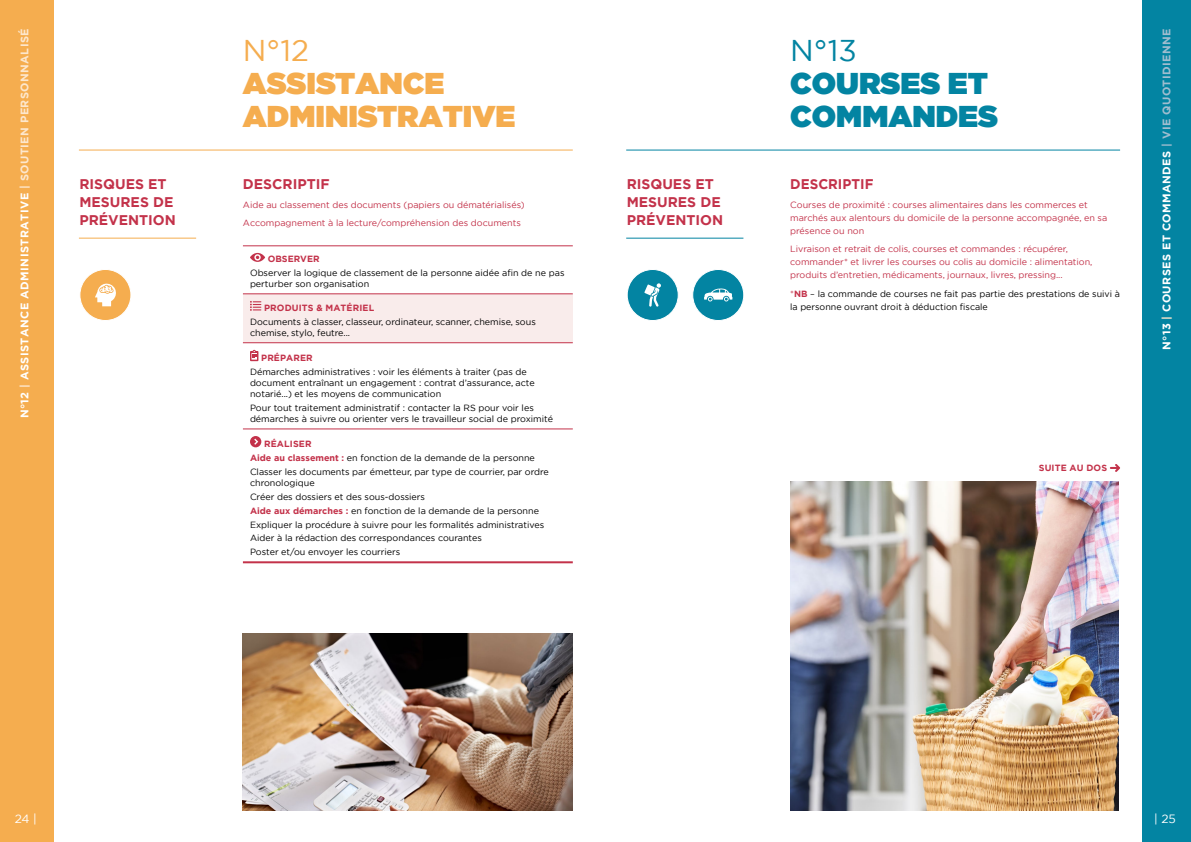
<style>
.page{position:relative;width:1191px;height:842px;background:#fff}
.page>*{position:absolute;margin:0;border:0;box-sizing:border-box;transform-origin:0 0}
.t1{font:900 30px/33px "Gotham";color:#f5ad4f}
.t2{font:900 30px/33px "Gotham";color:#0384a2}
.t3{font:30px "Gotham";color:#f5ad4f}
.t4{font:30px "Gotham";color:#0384a2}
.t5{font:700 14px/18px "Gotham";color:#c3324a}
.t6{font:700 14px "Gotham";color:#c3324a;scale:.96 1}
.t7{font:12px "Gotham";color:#fff}
.t8{font:700 11px "Gotham";letter-spacing:.04em;color:#fff}
.t9{font:9px/13.8px "Gotham";color:#000}
.t10{font:9px/13px "Gotham";color:#c3324a}
.t11{font:700 9px "Gotham";letter-spacing:.015em;color:#c3324a}
.s1{color:#fde7cd}
.s2{font-weight:700;color:#c3324a}
.s3{color:#c3324a}
.s4{color:#9fbdcf}
</style>
<div class="page">
<div style="left:48px;top:0;width:6px;height:842px;background:#f5ad4f"></div>
<div style="left:0;top:0;width:48px;height:842px;background:#f5ad4f"></div>
<div style="left:1142px;top:0;width:49px;height:842px;background:#0384a2"></div>
<div style="left:243px;top:294px;width:330px;height:49px;background:#f9eceb"></div>
<hr style="left:243px;top:294px;width:330px;height:1px;background:#c3324a">
<hr style="left:243px;top:343px;width:330px;height:1px;background:#c3324a">
<hr style="left:243px;top:429px;width:330px;height:1px;background:#c3324a">
<hr style="left:243px;top:561px;width:330px;height:2px;background:#c3324a">
<hr style="left:243px;top:246px;width:330px;height:1px;background:#c3324a">
<svg style="left:250px;top:253px;width:15px;height:9px"></svg>
<svg style="left:250px;top:301px;width:11px;height:10px"></svg>
<svg style="left:250px;top:350px;width:8px;height:11px"></svg>
<svg style="left:250px;top:436px;width:11px;height:11px"></svg>
<hr style="left:79px;top:238px;width:117px;height:1px;background:#f5ad4f">
<div style="left:80px;top:269px;width:51px;height:51px;background:#f5ad4f;border-radius:50%"></div>
<div style="left:79px;top:269px;width:52px;height:52px;border:1px solid #fff;border-radius:50%"></div>
<svg style="left:95px;top:283px;width:21px;height:23px"></svg>
<hr style="left:79px;top:150px;width:494px;height:1px;background:#f5ad4f">
<hr style="left:626px;top:238px;width:117px;height:1px;background:#0384a2">
<div style="left:627px;top:269px;width:51px;height:51px;background:#0384a2;border-radius:50%"></div>
<div style="left:626px;top:269px;width:52px;height:52px;border:1px solid #fff;border-radius:50%"></div>
<svg style="left:644px;top:283px;width:17px;height:24px"></svg>
<div style="left:692px;top:269px;width:51px;height:51px;background:#0384a2;border-radius:50%"></div>
<div style="left:692px;top:269px;width:52px;height:52px;border:1px solid #fff;border-radius:50%"></div>
<svg style="left:704px;top:288px;width:28px;height:13px"></svg>
<hr style="left:626px;top:150px;width:494px;height:1px;background:#0384a2">
<img style="left:790px;top:481px;width:328px;height:330px">
<img style="left:243px;top:633px;width:330px;height:178px">
<svg style="left:1110px;top:464px;width:10px;height:8px"></svg>
<p class="t8" style="left:18px;top:418px;width:391px;rotate:-90deg">N°12 <span class="s1">|</span> ASSISTANCE ADMINISTRATIVE <span class="s1">| SOUTIEN PERSONNALISÉ</span></p>
<h2 class="t5" style="left:79px;top:175px;width:98px">RISQUES ET<br>MESURES DE<br>PRÉVENTION</h2>
<h1 class="t3" style="left:243px;top:31px;width:68px">N°12</h1>
<h1 class="t1" style="left:243px;top:66px;width:274px">ASSISTANCE<br>ADMINISTRATIVE</h1>
<h2 class="t5" style="left:243px;top:175px;width:88px">DESCRIPTIF</h2>
<p class="t10" style="left:243px;top:195px;width:283px;line-height:18.7px">Aide au classement des documents (papiers ou dématérialisés)<br>Accompagnement à la lecture/compréhension des documents</p>
<p class="t11" style="left:268px;top:253px;width:53px">OBSERVER</p>
<p class="t9" style="left:250px;top:267px;width:316px;line-height:11px">Observer la logique de classement de la personne aidée afin de ne pas perturber son organisation</p>
<p class="t11" style="left:264px;top:302px;width:112px">PRODUITS &amp; MATÉRIEL</p>
<p class="t9" style="left:250px;top:316px;width:287px;line-height:11px">Documents à classer, classeur, ordinateur, scanner, chemise, sous chemise, stylo, feutre...</p>
<p class="t11" style="left:261px;top:353px;width:53px">PRÉPARER</p>
<p class="t9" style="left:250px;top:366px;width:286px;line-height:11px">Démarches administratives : voir les éléments à traiter (pas de document entraînant un engagement : contrat d’assurance, acte notarié...) et les moyens de communication</p>
<p class="t9" style="left:250px;top:402px;width:304px;line-height:11px">Pour tout traitement administratif : contacter la RS pour voir les démarches à suivre ou orienter vers le travailleur social de proximité</p>
<p class="t9" style="left:250px;top:437px;width:300px;text-indent:14px"><span class="s2">RÉALISER<br>Aide au classement :</span> en fonction de la demande de la personne<br>Classer les documents par émetteur, par type de courrier, par ordre</p>
<p class="t9" style="left:250px;top:476px;width:296px">chronologique<br>Créer des dossiers et des sous-dossiers<br><span class="s2">Aide aux démarches :</span> en fonction de la demande de la personne Expliquer la procédure à suivre pour les formalités administratives Aider à la rédaction des correspondances courantes<br>Poster et/ou envoyer les courriers</p>
<h2 class="t5" style="left:626px;top:175px;width:98px">RISQUES ET<br>MESURES DE<br>PRÉVENTION</h2>
<h1 class="t4" style="left:790px;top:31px;width:68px">N°13</h1>
<h1 class="t2" style="left:790px;top:66px;width:209px">COURSES ET<br>COMMANDES</h1>
<h2 class="t6" style="left:790px;top:176px;width:88px">DESCRIPTIF</h2>
<p class="t10" style="left:790px;top:198px;width:318px">Courses de proximité : courses alimentaires dans les commerces et marchés aux alentours du domicile de la personne accompagnée, en sa présence ou non</p>
<p class="t10" style="left:790px;top:243px;width:304px">Livraison et retrait de colis, courses et commandes : récupérer, commander* et livrer les courses ou colis au domicile : alimentation, produits d’entretien, médicaments, journaux, livres, pressing...</p>
<p class="t9" style="left:790px;top:287px;width:331px;line-height:13px"><span class="s3">*</span><span class="s2">NB</span> – la commande de courses ne fait pas partie des prestations de suivi à la personne ouvrant droit à déduction fiscale</p>
<p class="t8" style="left:1160px;top:350px;width:323px;rotate:-90deg">N°13 <span class="s1">|</span> COURSES ET COMMANDES <span class="s4">| VIE QUOTIDIENNE</span></p>
<p class="t11" style="left:1038px;top:463px;width:70px">SUITE AU DOS</p>
<h3 class="t7" style="left:15px;top:811px;width:24px">24 |</h3>
<h3 class="t7" style="left:1154px;top:811px;width:23px">| 25</h3>
</div>
